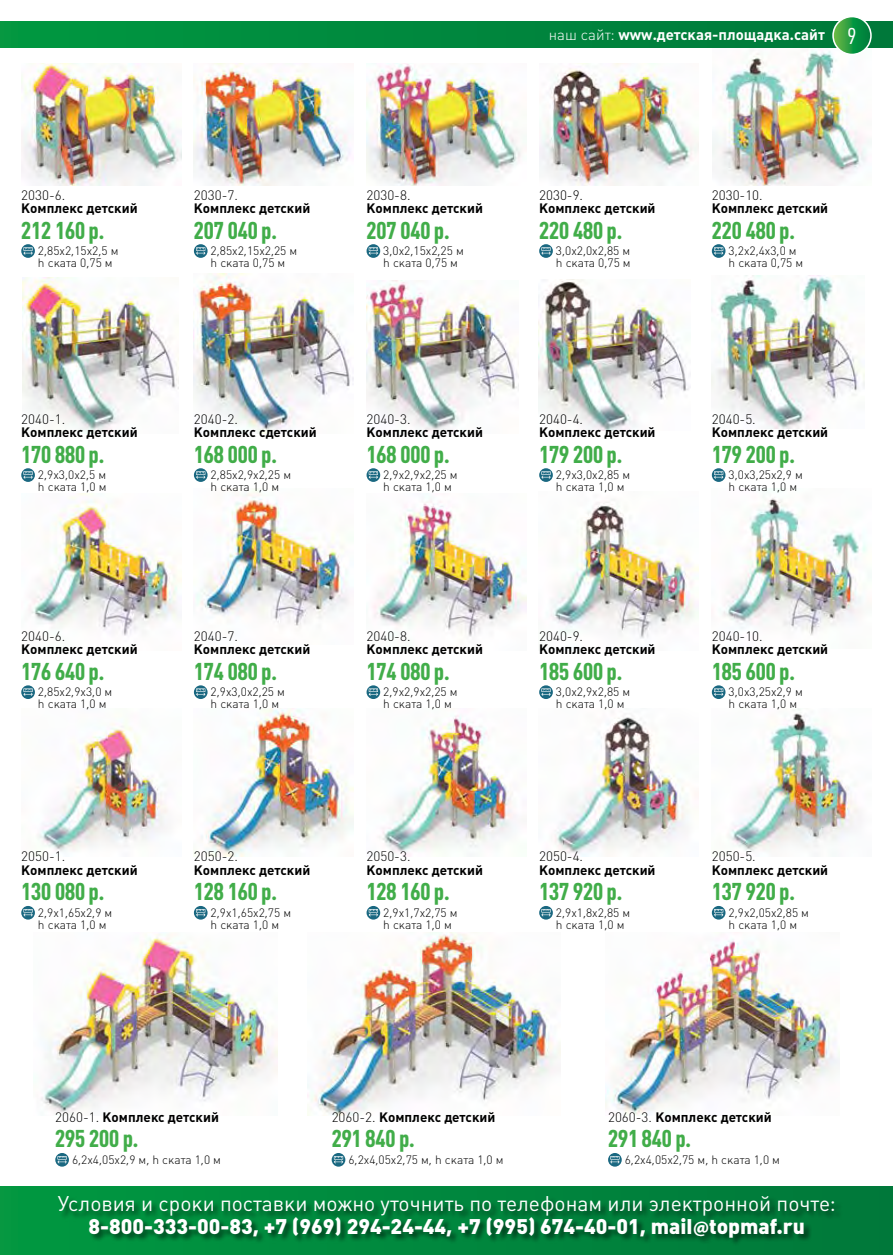
<style>
.page{position:relative;width:893px;height:1255px;background:#fff}
.page>*{position:absolute;margin:0;border:0;box-sizing:border-box;transform-origin:0 0}
.t1{font:700 24px "Plumb Condensed";color:#41ad49}
.t2{font:21px/22.5px "Plumb";color:#fff;text-align:center}
.t3{font:700 15px "Plumb";color:#fff}
.t4{font:700 13.5px "Plumb";color:#000}
.t5{font:300 13.5px "Plumb";color:#000}
.t6{font:300 12px/12px "Plumb";color:#000}
.s1{font-weight:300}
.s2{font-family:"Plumb Condensed";font-weight:400;font-size:22.5px}
.s3{font-weight:900}
.s4{font-family:"Myriad Pro";font-weight:900}
</style>
<div class="page">
<img style="left:21px;top:64px;width:160px;height:121px">
<img style="left:22px;top:277px;width:157px;height:157px">
<img style="left:29px;top:494px;width:152px;height:142px">
<img style="left:38px;top:720px;width:130px;height:132px">
<img style="left:41px;top:933px;width:236px;height:181px">
<img style="left:194px;top:64px;width:157px;height:121px">
<img style="left:194px;top:274px;width:160px;height:160px">
<img style="left:196px;top:489px;width:153px;height:139px">
<img style="left:194px;top:708px;width:160px;height:148px">
<img style="left:308px;top:932px;width:252px;height:183px">
<img style="left:366px;top:64px;width:155px;height:121px">
<img style="left:367px;top:281px;width:152px;height:152px">
<img style="left:372px;top:494px;width:154px;height:143px">
<img style="left:382px;top:715px;width:134px;height:141px">
<img style="left:605px;top:939px;width:234px;height:176px">
<img style="left:539px;top:64px;width:160px;height:121px">
<img style="left:539px;top:279px;width:150px;height:151px">
<img style="left:551px;top:502px;width:148px;height:137px">
<img style="left:555px;top:714px;width:134px;height:142px">
<img style="left:712px;top:47px;width:159px;height:138px">
<img style="left:711px;top:275px;width:154px;height:154px">
<img style="left:723px;top:488px;width:144px;height:148px">
<img style="left:728px;top:708px;width:133px;height:143px">
<div style="left:0;top:1186px;width:893px;height:68px;background:linear-gradient(to right,#009841,#00783a)"></div>
<div style="left:0;top:21px;width:893px;height:26px;background:linear-gradient(to right,#009740,#03793c)"></div>
<svg style="left:833px;top:17px;width:38px;height:37px"></svg>
<div style="left:832px;top:16px;width:40px;height:39px;border:2px solid #fff;border-radius:50%"></div>
<div style="left:58px;top:1196px;width:784px;height:49px;background:#000;opacity:.55"></div>
<svg style="left:21px;top:244px;width:14px;height:14px"></svg>
<svg style="left:194px;top:244px;width:14px;height:14px"></svg>
<svg style="left:367px;top:244px;width:13px;height:14px"></svg>
<svg style="left:539px;top:244px;width:14px;height:14px"></svg>
<svg style="left:712px;top:244px;width:13px;height:14px"></svg>
<svg style="left:21px;top:468px;width:14px;height:14px"></svg>
<svg style="left:194px;top:468px;width:14px;height:14px"></svg>
<svg style="left:367px;top:468px;width:13px;height:14px"></svg>
<svg style="left:539px;top:468px;width:14px;height:14px"></svg>
<svg style="left:712px;top:468px;width:13px;height:14px"></svg>
<svg style="left:21px;top:685px;width:14px;height:14px"></svg>
<svg style="left:194px;top:685px;width:14px;height:14px"></svg>
<svg style="left:367px;top:685px;width:13px;height:14px"></svg>
<svg style="left:539px;top:685px;width:14px;height:14px"></svg>
<svg style="left:712px;top:685px;width:13px;height:14px"></svg>
<svg style="left:21px;top:906px;width:14px;height:13px"></svg>
<svg style="left:194px;top:906px;width:14px;height:13px"></svg>
<svg style="left:367px;top:906px;width:13px;height:13px"></svg>
<svg style="left:539px;top:906px;width:14px;height:13px"></svg>
<svg style="left:712px;top:906px;width:13px;height:13px"></svg>
<svg style="left:55px;top:1153px;width:14px;height:13px"></svg>
<svg style="left:332px;top:1153px;width:13px;height:13px"></svg>
<svg style="left:608px;top:1153px;width:14px;height:13px"></svg>
<p class="t3" style="left:549px;top:26px;width:309px"><span class="s1">наш сайт:</span> www.детская-площадка.сайт <span class="s2">9</span></p>
<p class="t5" style="left:21px;top:187px;width:45px">2030-6.</p>
<p class="t4" style="left:21px;top:200px;width:118px">Комплекс детский</p>
<h1 class="t1" style="left:21px;top:217px;width:85px">212 160 р.</h1>
<p class="t6" style="left:38px;top:245px;width:82px">2,85х2,15х2,5 м h ската 0,75 м</p>
<p class="t5" style="left:194px;top:187px;width:45px">2030-7.</p>
<p class="t4" style="left:194px;top:200px;width:118px">Комплекс детский</p>
<h1 class="t1" style="left:194px;top:217px;width:85px">207 040 р.</h1>
<p class="t6" style="left:211px;top:245px;width:88px">2,85х2,15х2,25 м h ската 0,75 м</p>
<p class="t5" style="left:367px;top:187px;width:45px">2030-8.</p>
<p class="t4" style="left:367px;top:200px;width:118px">Комплекс детский</p>
<h1 class="t1" style="left:367px;top:217px;width:85px">207 040 р.</h1>
<p class="t6" style="left:383px;top:245px;width:82px">3,0х2,15х2,25 м h ската 0,75 м</p>
<p class="t5" style="left:539px;top:187px;width:45px">2030-9.</p>
<p class="t4" style="left:539px;top:200px;width:118px">Комплекс детский</p>
<h1 class="t1" style="left:539px;top:217px;width:85px">220 480 р.</h1>
<p class="t6" style="left:556px;top:245px;width:76px">3,0х2,0х2,85 м h ската 0,75 м</p>
<p class="t5" style="left:712px;top:187px;width:52px">2030-10.</p>
<p class="t4" style="left:712px;top:200px;width:118px">Комплекс детский</p>
<h1 class="t1" style="left:712px;top:217px;width:85px">220 480 р.</h1>
<p class="t6" style="left:729px;top:245px;width:76px">3,2х2,4х3,0 м h ската 0,75 м</p>
<p class="t5" style="left:21px;top:411px;width:45px">2040-1.</p>
<p class="t4" style="left:21px;top:424px;width:118px">Комплекс детский</p>
<h1 class="t1" style="left:21px;top:441px;width:85px">170 880 р.</h1>
<p class="t6" style="left:38px;top:469px;width:70px">2,9х3,0х2,5 м h ската 1,0 м</p>
<p class="t5" style="left:21px;top:628px;width:45px">2040-6.</p>
<p class="t4" style="left:21px;top:641px;width:118px">Комплекс детский</p>
<h1 class="t1" style="left:21px;top:658px;width:85px">176 640 р.</h1>
<p class="t6" style="left:38px;top:686px;width:76px">2,85х2,9х3,0 м h ската 1,0 м</p>
<p class="t5" style="left:21px;top:848px;width:45px">2050-1.</p>
<p class="t4" style="left:21px;top:862px;width:118px">Комплекс детский</p>
<h1 class="t1" style="left:21px;top:878px;width:85px">130 080 р.</h1>
<p class="t6" style="left:38px;top:906px;width:76px">2,9х1,65х2,9 м h ската 1,0 м</p>
<p class="t5" style="left:194px;top:411px;width:45px">2040-2.</p>
<p class="t4" style="left:194px;top:424px;width:124px">Комплекс сдетский</p>
<h1 class="t1" style="left:194px;top:441px;width:85px">168 000 р.</h1>
<p class="t6" style="left:211px;top:469px;width:82px">2,85х2,9х2,25 м h ската 1,0 м</p>
<p class="t5" style="left:367px;top:411px;width:45px">2040-3.</p>
<p class="t4" style="left:367px;top:424px;width:118px">Комплекс детский</p>
<h1 class="t1" style="left:367px;top:441px;width:85px">168 000 р.</h1>
<p class="t6" style="left:383px;top:469px;width:76px">2,9х2,9х2,25 м h ската 1,0 м</p>
<p class="t5" style="left:194px;top:628px;width:45px">2040-7.</p>
<p class="t4" style="left:194px;top:641px;width:118px">Комплекс детский</p>
<h1 class="t1" style="left:194px;top:658px;width:85px">174 080 р.</h1>
<p class="t6" style="left:211px;top:686px;width:76px">2,9х3,0х2,25 м h ската 1,0 м</p>
<p class="t5" style="left:367px;top:628px;width:45px">2040-8.</p>
<p class="t4" style="left:367px;top:641px;width:118px">Комплекс детский</p>
<h1 class="t1" style="left:367px;top:658px;width:85px">174 080 р.</h1>
<p class="t6" style="left:383px;top:686px;width:76px">2,9х2,9х2,25 м h ската 1,0 м</p>
<p class="t5" style="left:194px;top:848px;width:45px">2050-2.</p>
<p class="t4" style="left:194px;top:862px;width:118px">Комплекс детский</p>
<h1 class="t1" style="left:194px;top:878px;width:85px">128 160 р.</h1>
<p class="t6" style="left:211px;top:906px;width:82px">2,9х1,65х2,75 м h ската 1,0 м</p>
<p class="t5" style="left:367px;top:848px;width:45px">2050-3.</p>
<p class="t4" style="left:367px;top:862px;width:118px">Комплекс детский</p>
<h1 class="t1" style="left:367px;top:878px;width:85px">128 160 р.</h1>
<p class="t6" style="left:383px;top:906px;width:76px">2,9х1,7х2,75 м h ската 1,0 м</p>
<p class="t5" style="left:539px;top:411px;width:45px">2040-4.</p>
<p class="t4" style="left:539px;top:424px;width:118px">Комплекс детский</p>
<h1 class="t1" style="left:539px;top:441px;width:85px">179 200 р.</h1>
<p class="t6" style="left:556px;top:469px;width:76px">2,9х3,0х2,85 м h ската 1,0 м</p>
<p class="t5" style="left:539px;top:628px;width:45px">2040-9.</p>
<p class="t4" style="left:539px;top:641px;width:118px">Комплекс детский</p>
<h1 class="t1" style="left:539px;top:658px;width:85px">185 600 р.</h1>
<p class="t6" style="left:556px;top:686px;width:76px">3,0х2,9х2,85 м h ската 1,0 м</p>
<p class="t5" style="left:539px;top:848px;width:45px">2050-4.</p>
<p class="t4" style="left:539px;top:862px;width:118px">Комплекс детский</p>
<h1 class="t1" style="left:539px;top:878px;width:85px">137 920 р.</h1>
<p class="t6" style="left:556px;top:906px;width:76px">2,9х1,8х2,85 м h ската 1,0 м</p>
<p class="t5" style="left:712px;top:411px;width:45px">2040-5.</p>
<p class="t4" style="left:712px;top:424px;width:118px">Комплекс детский</p>
<h1 class="t1" style="left:712px;top:441px;width:85px">179 200 р.</h1>
<p class="t6" style="left:729px;top:469px;width:76px">3,0х3,25х2,9 м h ската 1,0 м</p>
<p class="t5" style="left:712px;top:628px;width:52px">2040-10.</p>
<p class="t4" style="left:712px;top:641px;width:118px">Комплекс детский</p>
<h1 class="t1" style="left:712px;top:658px;width:85px">185 600 р.</h1>
<p class="t6" style="left:729px;top:686px;width:76px">3,0х3,25х2,9 м h ската 1,0 м</p>
<p class="t5" style="left:712px;top:848px;width:45px">2050-5.</p>
<p class="t4" style="left:712px;top:862px;width:118px">Комплекс детский</p>
<h1 class="t1" style="left:712px;top:878px;width:85px">137 920 р.</h1>
<p class="t6" style="left:729px;top:906px;width:82px">2,9х2,05х2,85 м h ската 1,0 м</p>
<p class="t4" style="left:55px;top:1109px;width:165px"><span class="s1">2060-1.</span> Комплекс детский</p>
<h1 class="t1" style="left:55px;top:1125px;width:85px">295 200 р.</h1>
<p class="t6" style="left:72px;top:1153px;width:151px">6,2х4,05х2,9 м, h ската 1,0 м</p>
<p class="t4" style="left:332px;top:1109px;width:165px"><span class="s1">2060-2.</span> Комплекс детский</p>
<h1 class="t1" style="left:332px;top:1125px;width:85px">291 840 р.</h1>
<p class="t6" style="left:348px;top:1153px;width:157px">6,2х4,05х2,75 м, h ската 1,0 м</p>
<p class="t4" style="left:608px;top:1109px;width:165px"><span class="s1">2060-3.</span> Комплекс детский</p>
<h1 class="t1" style="left:608px;top:1125px;width:85px">291 840 р.</h1>
<p class="t6" style="left:625px;top:1153px;width:157px">6,2х4,05х2,75 м, h ската 1,0 м</p>
<h2 class="t2" style="left:58px;top:1192px;width:780px">Условия и сроки поставки можно уточнить по телефонам или электронной почте:<br><span class="s3">8-800-333-00-83, +7 (969) 294-24-44, +7 (995) 674-40-01, mail</span><span class="s4">@</span><span class="s3">topmaf.ru</span></h2>
</div>
